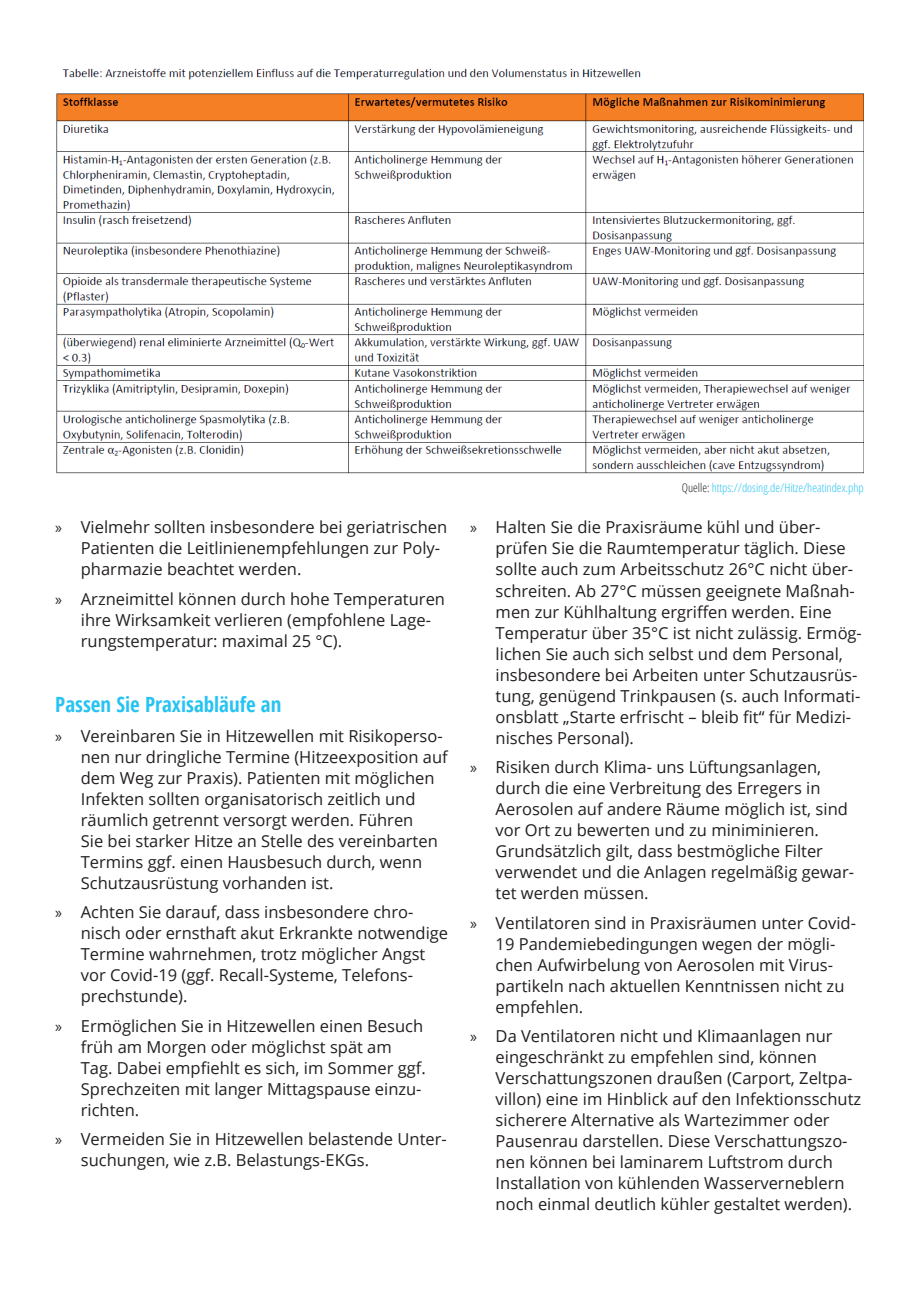
<style>
.page{position:relative;width:919px;height:1289px;background:#fff}
.page>*{position:absolute;margin:0;border:0;box-sizing:border-box;transform-origin:0 0}
.t1{font:700 21px "Open Sans Condensed";color:#27c3f3}
.t2{font:16.5px/21px "Open Sans";color:#231f20}
.t3{font:300 12px "Open Sans Condensed";color:#27c3f3}
.s1{font-family:"Myriad"}
.s2{color:#231f20}
</style>
<div class="page">
<img style="left:56px;top:68px;width:807px;height:406px">
<p class="t2" style="left:81px;top:516px;width:368px;text-indent:-26px"><span class="s1">»</span> Vielmehr sollten insbesondere bei geriatrischen<br>Patienten die Leitlinienempfehlungen zur Poly&shy;pharmazie beachtet werden.</p>
<p class="t2" style="left:81px;top:588px;width:366px;text-indent:-26px"><span class="s1">»</span> Arzneimittel können durch hohe Temperaturen ihre Wirksamkeit verlieren (empfohlene Lage&shy;rungstemperatur: maximal 25 °C).</p>
<p class="t1" style="left:55px;top:689px;width:227px">Passen Sie Praxisabläufe an</p>
<p class="t2" style="left:81px;top:724px;width:368px;text-indent:-26px"><span class="s1">»</span> Vereinbaren Sie in Hitzewellen mit Risikoperso&shy;nen nur dringliche Termine (Hitzeexposition auf dem Weg zur Praxis). Patienten mit möglichen Infekten sollten organisatorisch zeitlich und räumlich getrennt versorgt werden. Führen<br>Sie bei starker Hitze an Stelle des vereinbarten Termins ggf. einen Hausbesuch durch, wenn Schutzausrüstung vorhanden ist.</p>
<p class="t2" style="left:81px;top:901px;width:369px;text-indent:-26px"><span class="s1">»</span> Achten Sie darauf, dass insbesondere chro&shy;nisch oder ernsthaft akut Erkrankte notwendige Termine wahrnehmen, trotz möglicher Angst vor Covid-19 (ggf. Recall-Systeme, Telefons&shy;prechstunde).</p>
<p class="t2" style="left:81px;top:1014px;width:346px;text-indent:-26px"><span class="s1">»</span> Ermöglichen Sie in Hitzewellen einen Besuch früh am Morgen oder möglichst spät am Tag. Dabei empfiehlt es sich, im Sommer ggf.<br>Sprechzeiten mit langer Mittagspause einzu&shy;richten.</p>
<p class="t2" style="left:81px;top:1128px;width:367px;text-indent:-26px"><span class="s1">»</span> Vermeiden Sie in Hitzewellen belastende Unter&shy;suchungen, wie z.B. Belastungs-EKGs.</p>
<p class="t3" style="left:681px;top:479px;width:183px"><span class="s2">Quelle:</span> https://dosing.de/Hitze/heatindex.php</p>
<p class="t2" style="left:495px;top:516px;width:368px;text-indent:-26px"><span class="s1">»</span> Halten Sie die Praxisräume kühl und über&shy;prüfen Sie die Raumtemperatur täglich. Diese sollte auch zum Arbeitsschutz 26°C nicht über&shy;schreiten. Ab 27°C müssen geeignete Maßnah&shy;men zur Kühlhaltung ergriffen werden. Eine Temperatur über 35°C ist nicht zulässig. Ermög&shy;lichen Sie auch sich selbst und dem Personal, insbesondere bei Arbeiten unter Schutzausrüs&shy;tung, genügend Trinkpausen (s. auch Informati&shy;onsblatt „Starte erfrischt – bleib fit“ für Medizi&shy;nisches Personal).</p>
<p class="t2" style="left:495px;top:756px;width:360px;text-indent:-26px"><span class="s1">»</span> Risiken durch Klima- uns Lüftungsanlagen, durch die eine Verbreitung des Erregers in Aerosolen auf andere Räume möglich ist, sind vor Ort zu bewerten und zu miniminieren.<br>Grundsätzlich gilt, dass bestmögliche Filter verwendet und die Anlagen regelmäßig gewar&shy;tet werden müssen.</p>
<p class="t2" style="left:495px;top:911px;width:362px;text-indent:-26px"><span class="s1">»</span> Ventilatoren sind in Praxisräumen unter Covid-19 Pandemiebedingungen wegen der mögli&shy;chen Aufwirbelung von Aerosolen mit Virus&shy;partikeln nach aktuellen Kenntnissen nicht zu empfehlen.</p>
<p class="t2" style="left:495px;top:1025px;width:367px;text-indent:-26px"><span class="s1">»</span> Da Ventilatoren nicht und Klimaanlagen nur eingeschränkt zu empfehlen sind, können Verschattungszonen draußen (Carport, Zeltpa&shy;villon) eine im Hinblick auf den Infektionsschutz sicherere Alternative als Wartezimmer oder Pausenrau darstellen. Diese Verschattungszo&shy;nen können bei laminarem Luftstrom durch Installation von kühlenden Wasserverneblern noch einmal deutlich kühler gestaltet werden).</p>
</div>
